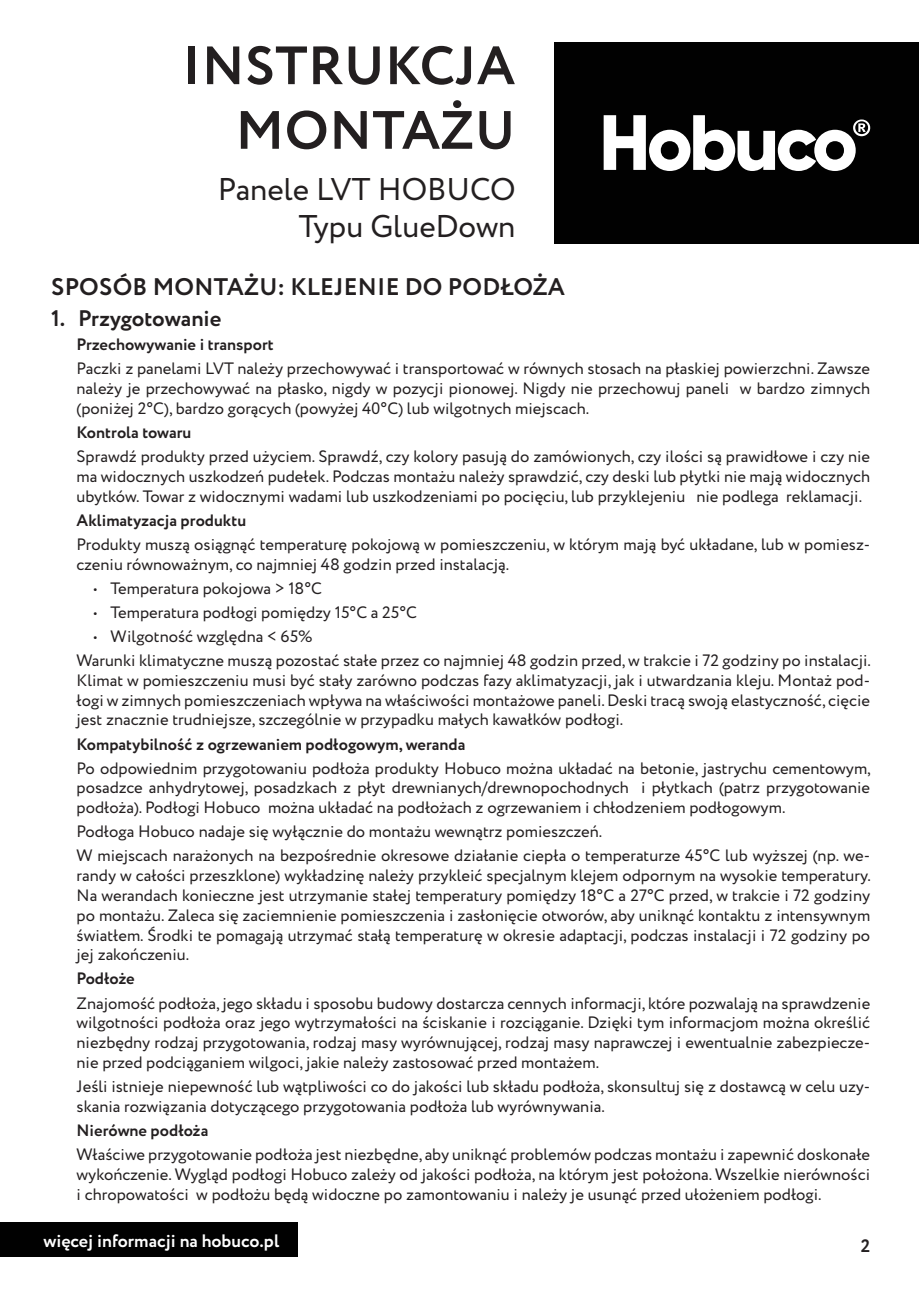
<style>
.page{position:relative;width:919px;height:1289px;background:#fff}
.page>*{position:absolute;margin:0;border:0;box-sizing:border-box;transform-origin:0 0}
.t1{font:700 53.85px "Circe";letter-spacing:.01em;color:#231f20}
.t2{font:31.35px "Circe";color:#231f20}
.t3{font:700 24px "Circe";letter-spacing:.01em;color:#231f20}
.t4{font:700 22.5px "Circe";color:#231f20}
.t5{font:700 18px "Circe";color:#fff}
.t6{font:700 18px "Circe";color:#231f20}
.t7{font:16.5px/19.8px "Circe";color:#231f20;text-align:justify}
.t8{font:700 16.5px "Circe";color:#231f20}
</style>
<div class="page">
<div style="left:554px;top:43px;width:364px;height:201px;background:#010101"></div>
<svg style="left:603px;top:115px;width:267px;height:56px"></svg>
<div style="left:0;top:1222px;width:298px;height:34px;background:#010101"></div>
<p class="t1" style="left:183px;top:30px;width:334px">INSTRUKCJA</p>
<p class="t1" style="left:235px;top:94px;width:281px">MONTAŻU</p>
<p class="t2" style="left:218px;top:168px;width:299px">Panele LVT HOBUCO</p>
<p class="t2" style="left:299px;top:206px;width:218px">Typu GlueDown</p>
<p class="t3" style="left:51px;top:271px;width:515px">SPOSÓB MONTAŻU: KLEJENIE DO PODŁOŻA</p>
<p class="t4" style="left:51px;top:303px;width:172px">1. Przygotowanie</p>
<p class="t8" style="left:77px;top:334px;width:199px">Przechowywanie i transport</p>
<p class="t7" style="left:77px;top:359px;width:795px">Paczki z panelami LVT należy przechowywać i transportować w równych stosach na płaskiej powierzchni. Zawsze należy je przechowywać na płasko, nigdy w pozycji pionowej. Nigdy nie przechowuj paneli w bardzo zimnych (poniżej 2°C), bardzo gorących (powyżej 40°C) lub wilgotnych miejscach.</p>
<p class="t8" style="left:77px;top:421px;width:116px">Kontrola towaru</p>
<p class="t7" style="left:77px;top:447px;width:795px">Sprawdź produkty przed użyciem. Sprawdź, czy kolory pasują do zamówionych, czy ilości są prawidłowe i czy nie ma widocznych uszkodzeń pudełek. Podczas montażu należy sprawdzić, czy deski lub płytki nie mają widocznych ubytków. Towar z widocznymi wadami lub uszkodzeniami po pocięciu, lub przyklejeniu nie podlega reklamacji.</p>
<p class="t8" style="left:77px;top:509px;width:171px">Aklimatyzacja produktu</p>
<p class="t7" style="left:77px;top:535px;width:795px">Produkty muszą osiągnąć temperaturę pokojową w pomieszczeniu, w którym mają być układane, lub w pomiesz&shy;czeniu równoważnym, co najmniej 48 godzin przed instalacją.</p>
<p class="t7" style="left:94px;top:579px;width:230px">• Temperatura pokojowa &gt; 18°C</p>
<p class="t7" style="left:94px;top:603px;width:325px">• Temperatura podłogi pomiędzy 15°C a 25°C</p>
<p class="t7" style="left:94px;top:627px;width:220px">• Wilgotność względna &lt; 65%</p>
<p class="t7" style="left:77px;top:651px;width:795px">Warunki klimatyczne muszą pozostać stałe przez co najmniej 48 godzin przed, w trakcie i 72 godziny po instalacji.<br>Klimat w pomieszczeniu musi być stały zarówno podczas fazy aklimatyzacji, jak i utwardzania kleju. Montaż pod&shy;łogi w zimnych pomieszczeniach wpływa na właściwości montażowe paneli. Deski tracą swoją elastyczność, cięcie jest znacznie trudniejsze, szczególnie w przypadku małych kawałków podłogi.</p>
<p class="t8" style="left:77px;top:732px;width:390px">Kompatybilność z ogrzewaniem podłogowym, weranda</p>
<p class="t7" style="left:77px;top:758px;width:795px">Po odpowiednim przygotowaniu podłoża produkty Hobuco można układać na betonie, jastrychu cementowym, posadzce anhydrytowej, posadzkach z płyt drewnianych/drewnopochodnych i płytkach (patrz przygotowanie podłoża). Podłogi Hobuco można układać na podłożach z ogrzewaniem i chłodzeniem podłogowym.</p>
<p class="t7" style="left:77px;top:822px;width:527px">Podłoga Hobuco nadaje się wyłącznie do montażu wewnątrz pomieszczeń.</p>
<p class="t7" style="left:77px;top:846px;width:795px">W miejscach narażonych na bezpośrednie okresowe działanie ciepła o temperaturze 45°C lub wyższej (np. we&shy;randy w całości przeszklone) wykładzinę należy przykleić specjalnym klejem odpornym na wysokie temperatury.<br>Na werandach konieczne jest utrzymanie stałej temperatury pomiędzy 18°C a 27°C przed, w trakcie i 72 godziny po montażu. Zaleca się zaciemnienie pomieszczenia i zasłonięcie otworów, aby uniknąć kontaktu z intensywnym światłem. Środki te pomagają utrzymać stałą temperaturę w okresie adaptacji, podczas instalacji i 72 godziny po jej zakończeniu.</p>
<p class="t8" style="left:77px;top:967px;width:60px">Podłoże</p>
<p class="t7" style="left:77px;top:993px;width:795px">Znajomość podłoża, jego składu i sposobu budowy dostarcza cennych informacji, które pozwalają na sprawdzenie wilgotności podłoża oraz jego wytrzymałości na ściskanie i rozciąganie. Dzięki tym informacjom można określić niezbędny rodzaj przygotowania, rodzaj masy wyrównującej, rodzaj masy naprawczej i ewentualnie zabezpiecze&shy;nie przed podciąganiem wilgoci, jakie należy zastosować przed montażem.</p>
<p class="t7" style="left:77px;top:1077px;width:795px">Jeśli istnieje niepewność lub wątpliwości co do jakości lub składu podłoża, skonsultuj się z dostawcą w celu uzy&shy;skania rozwiązania dotyczącego przygotowania podłoża lub wyrównywania.</p>
<p class="t8" style="left:77px;top:1119px;width:133px">Nierówne podłoża</p>
<p class="t7" style="left:77px;top:1144px;width:795px">Właściwe przygotowanie podłoża jest niezbędne, aby uniknąć problemów podczas montażu i zapewnić doskonałe wykończenie. Wygląd podłogi Hobuco zależy od jakości podłoża, na którym jest położona. Wszelkie nierówności i chropowatości w podłożu będą widoczne po zamontowaniu i należy je usunąć przed ułożeniem podłogi.</p>
<p class="t5" style="left:43px;top:1228px;width:237px">więcej informacji na hobuco.pl</p>
<p class="t6" style="left:860px;top:1233px;width:11px">2</p>
</div>
